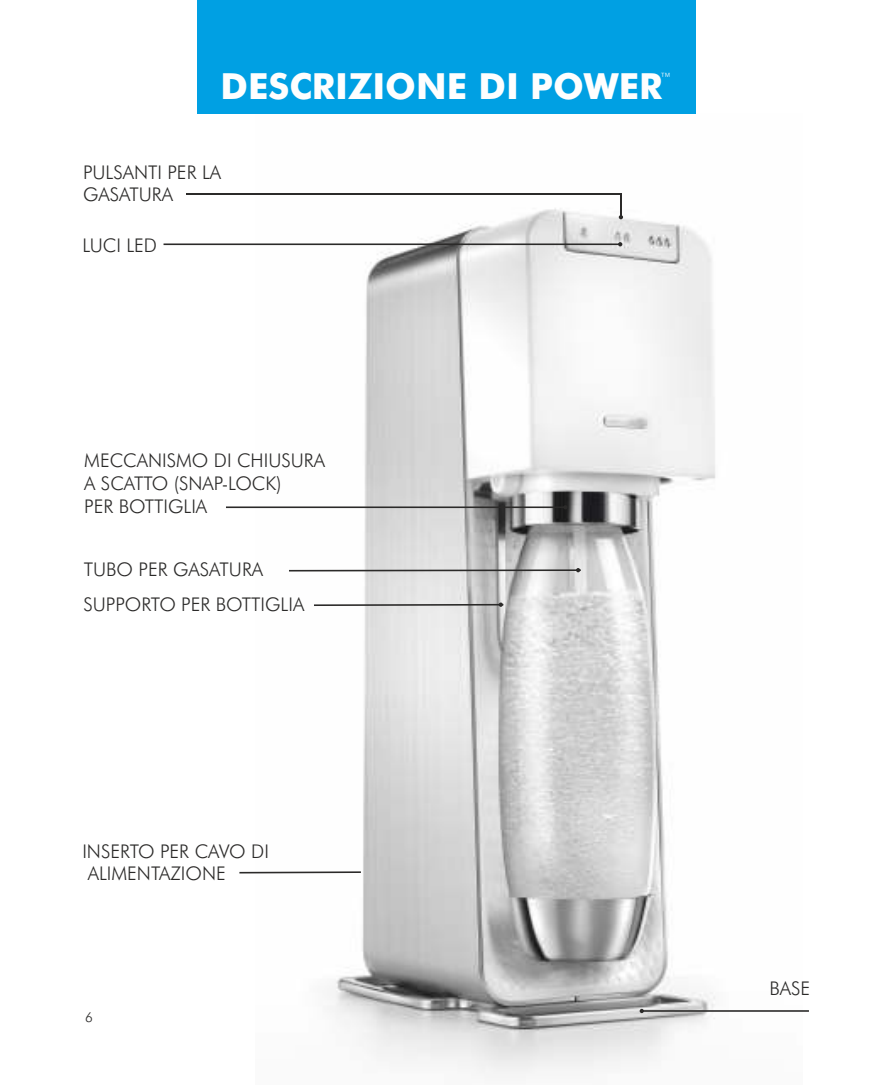
<style>
.page{position:relative;width:893px;height:1085px;background:#fff}
.page>*{position:absolute;margin:0;border:0;box-sizing:border-box;transform-origin:0 0}
.t1{font:700 36px "Futura BT";color:#fefefe}
.t2{font:300 18.9px/22.7px "Futura BT";color:#2b2a29}
.t3{font:300 15.75px "Futura BT";color:#fefefe}
.t4{font:300 13.5px "Futura BT";color:#2b2a29}
</style>
<div class="page">
<img style="left:255px;top:194px;width:548px;height:880px">
<hr style="left:226px;top:506px;width:339px;height:2px;background:#2b2a29">
<svg style="left:563px;top:505px;width:5px;height:4px"></svg>
<hr style="left:289px;top:569px;width:292px;height:2px;background:#2b2a29">
<hr style="left:642px;top:1009px;width:167px;height:2px;background:#2b2a29">
<svg style="left:640px;top:1008px;width:4px;height:4px"></svg>
<hr style="left:314px;top:603px;width:189px;height:3px;background:#2b2a29">
<hr style="left:164px;top:243px;width:456px;height:2px;background:#2b2a29">
<svg style="left:618px;top:242px;width:4px;height:4px"></svg>
<hr style="left:239px;top:871px;width:122px;height:2px;background:#2b2a29">
<div style="left:197px;top:0;width:499px;height:114px;background:#00a0e3"></div>
<hr style="left:186px;top:193px;width:435px;height:1px;background:#2b2a29">
<hr style="left:620px;top:193px;width:2px;height:25px;background:#2b2a29">
<h1 class="t1" style="left:220px;top:72px;width:443px">DESCRIZIONE DI POWER</h1>
<p class="t3" style="left:659px;top:72px;width:15px">™</p>
<p class="t2" style="left:83px;top:162px;width:140px">PULSANTI PER LA<br>GASATURA</p>
<p class="t2" style="left:82px;top:236px;width:76px">LUCI LED</p>
<p class="t2" style="left:84px;top:451px;width:242px">MECCANISMO DI CHIUSURA<br>A SCATTO (SNAP-LOCK)<br>PER BOTTIGLIA</p>
<p class="t2" style="left:83px;top:553px;width:222px;line-height:35.1px">TUBO PER GASATURA<br>SUPPORTO PER BOTTIGLIA</p>
<p class="t2" style="left:82px;top:841px;width:188px">INSERTO PER CAVO DI<br>ALIMENTAZIONE</p>
<p class="t4" style="left:85px;top:1011px;width:9px">6</p>
<p class="t2" style="left:769px;top:978px;width:42px">BASE</p>
</div>
